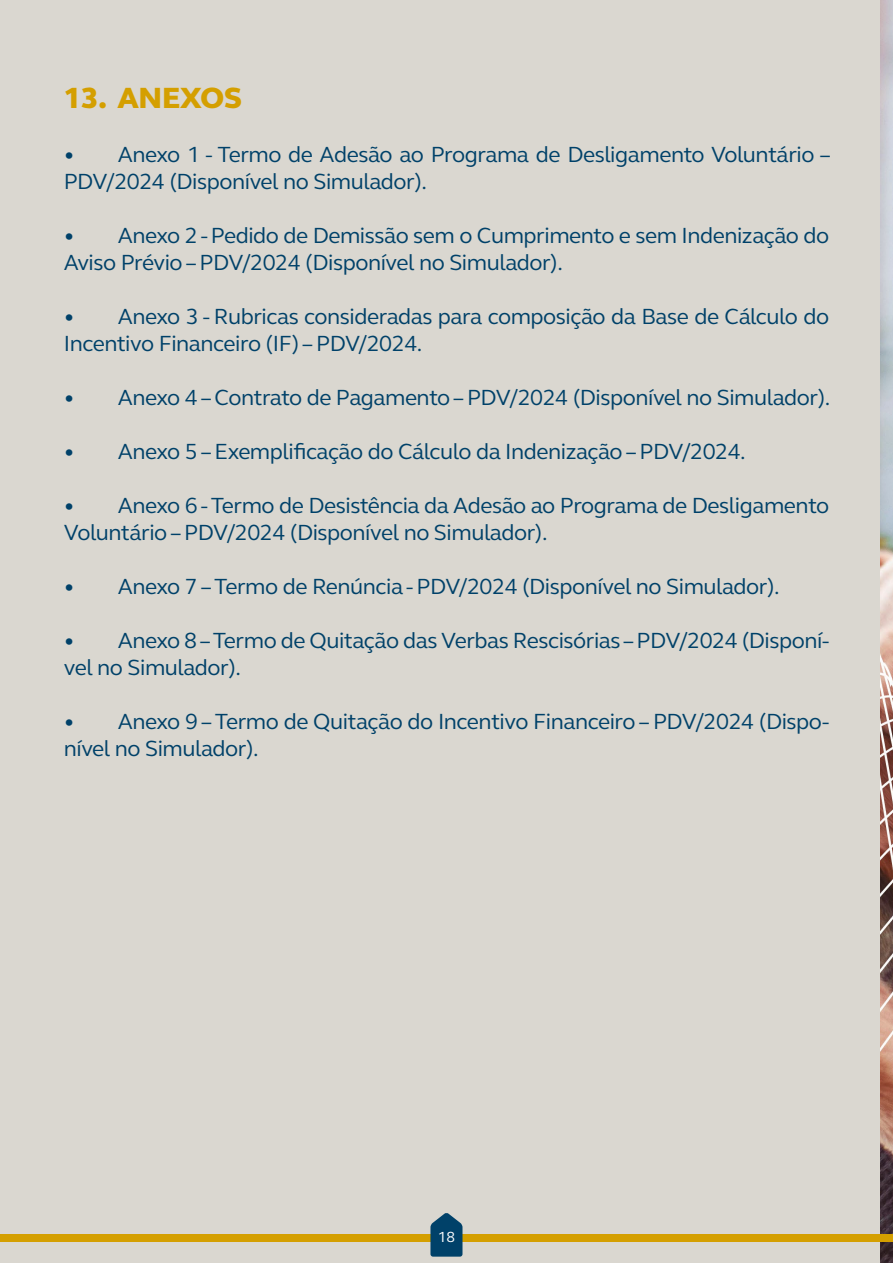
<style>
.page{position:relative;width:893px;height:1263px;background:#fff}
.page>*{position:absolute;margin:0;border:0;box-sizing:border-box;transform-origin:0 0}
.t1{font:800 30px "FS Elliot";color:#d49f00}
.t2{font:22.5px/27px "FS Elliot";letter-spacing:-.02em;color:#004169}
.t3{font:15px "FS Elliot";color:#fff}
</style>
<div class="page">
<div style="left:0;top:0;width:892px;height:1263px;background:#dad7d0"></div>
<img style="left:881px;top:0;width:12px;height:1263px">
<div style="left:0;top:1234px;width:893px;height:8px;background:#d49f00"></div>
<svg style="left:430px;top:1213px;width:32px;height:43px"></svg>
<h1 class="t1" style="left:64px;top:77px;width:180px">13. ANEXOS</h1>
<p class="t2" style="left:64px;top:140px;width:768px">• Anexo 1 - Termo de Adesão ao Programa de Desligamento Voluntário –<br>PDV/2024 (Disponível no Simulador).</p>
<p class="t2" style="left:64px;top:221px;width:767px">• Anexo 2 - Pedido de Demissão sem o Cumprimento e sem Indenização do<br>Aviso Prévio – PDV/2024 (Disponível no Simulador).</p>
<p class="t2" style="left:64px;top:302px;width:767px">• Anexo 3 - Rubricas consideradas para composição da Base de Cálculo do<br>Incentivo Financeiro (IF) – PDV/2024.</p>
<p class="t2" style="left:64px;top:383px;width:768px">• Anexo 4 – Contrato de Pagamento – PDV/2024 (Disponível no Simulador).</p>
<p class="t2" style="left:64px;top:437px;width:683px">• Anexo 5 – Exemplificação do Cálculo da Indenização – PDV/2024.</p>
<p class="t2" style="left:64px;top:491px;width:767px">• Anexo 6 - Termo de Desistência da Adesão ao Programa de Desligamento<br>Voluntário – PDV/2024 (Disponível no Simulador).</p>
<p class="t2" style="left:64px;top:572px;width:717px">• Anexo 7 – Termo de Renúncia - PDV/2024 (Disponível no Simulador).</p>
<p class="t2" style="left:64px;top:626px;width:767px">• Anexo 8 – Termo de Quitação das Verbas Rescisórias – PDV/2024 (Disponí&shy;vel no Simulador).</p>
<p class="t2" style="left:64px;top:707px;width:767px">• Anexo 9 – Termo de Quitação do Incentivo Financeiro – PDV/2024 (Dispo&shy;nível no Simulador).</p>
<p class="t3" style="left:438px;top:1227px;width:19px">18</p>
</div>
